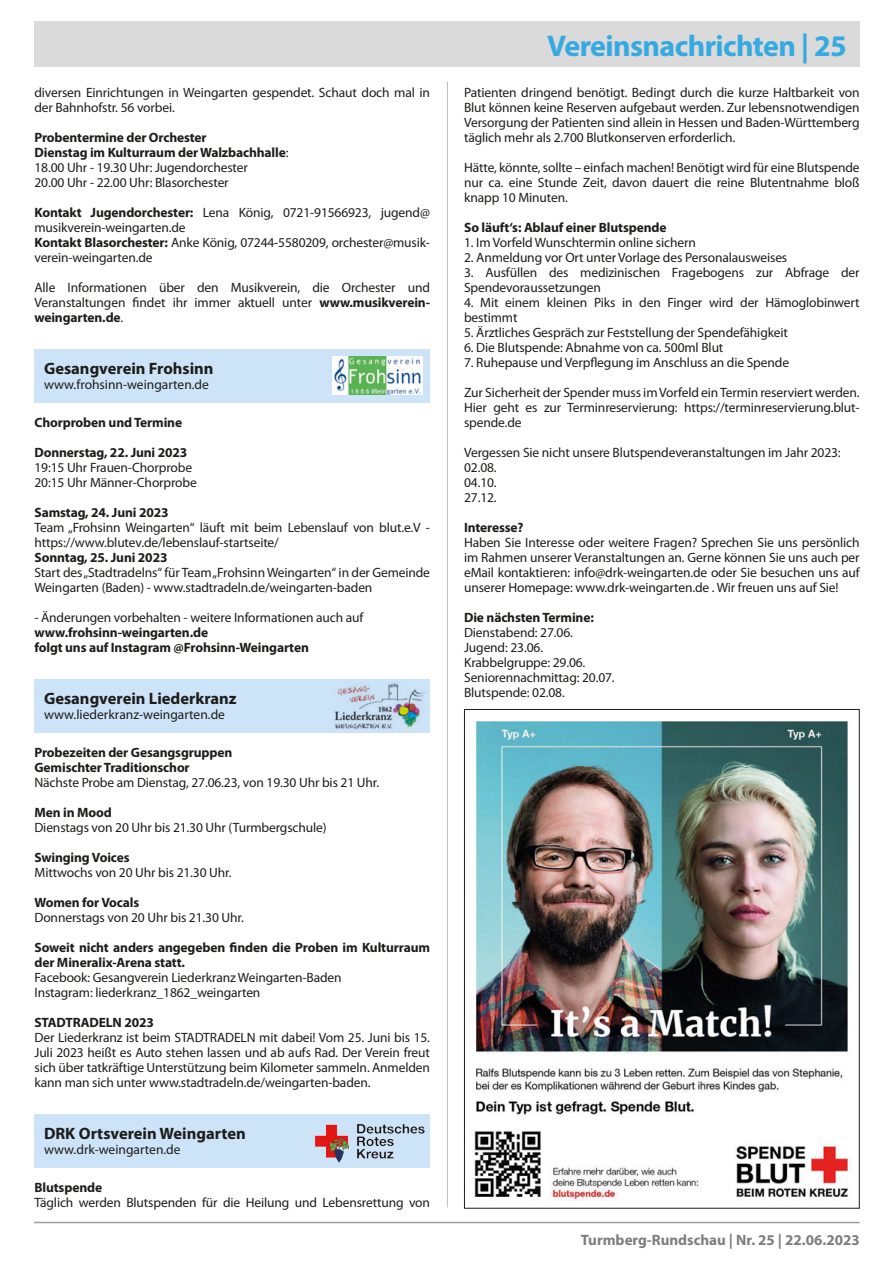
<style>
.page{position:relative;width:895px;height:1263px;background:#fff}
.page>*{position:absolute;margin:0;border:0;box-sizing:border-box;transform-origin:0 0}
.t1{font:700 30px "Myriad Pro";letter-spacing:-.02em;color:#36a9e1}
.t2{font:700 16.5px "Myriad Pro";color:#1d1d1b}
.t3{font:700 15px "Myriad Pro";color:#7e7e7d}
.Text{font:13.5px/15px "Myriad Pro";letter-spacing:-.01em;color:#1d1d1b}
.Text-2{font:700 13.5px/15px "Myriad Pro";letter-spacing:-.01em;color:#1d1d1b}
.s1{font-weight:400}
.s2{font-weight:700}
</style>
<div class="page">
<hr style="left:34px;top:1221px;width:825px;height:2px;background:#9d9d9c">
<hr style="left:447px;top:81px;width:1px;height:1126px;background:#c1c0c0">
<div style="left:34px;top:22px;width:825px;height:45px;background:#dadada"></div>
<div style="left:34px;top:349px;width:396px;height:53px;background:#cde3f7"></div>
<img style="left:332px;top:356px;width:90px;height:38px">
<div style="left:34px;top:679px;width:396px;height:53px;background:#cde3f7"></div>
<img style="left:334px;top:683px;width:91px;height:46px">
<div style="left:34px;top:1114px;width:396px;height:53px;background:#cde3f7"></div>
<img style="left:315px;top:1123px;width:110px;height:39px">
<img style="left:474px;top:721px;width:375px;height:480px">
<p class="Text" style="left:34px;top:84px;width:397px">diversen Einrichtungen in Weingarten gespendet. Schaut doch mal in der Bahnhofstr. 56 vorbei.</p>
<p class="Text-2" style="left:34px;top:129px;width:174px">Probentermine der Orchester</p>
<p class="Text-2" style="left:34px;top:144px;width:255px">Dienstag im Kulturraum der Walzbachhalle<span class="s1">:</span></p>
<p class="Text" style="left:34px;top:159px;width:215px">18.00 Uhr - 19.30 Uhr: Jugendorchester</p>
<p class="Text" style="left:34px;top:174px;width:196px">20.00 Uhr - 22.00 Uhr: Blasorchester</p>
<p class="Text" style="left:34px;top:204px;width:397px"><span class="s2">Kontakt Jugendorchester:</span> Lena König, 0721-91566923, jugend@ musikverein-weingarten.de</p>
<p class="Text" style="left:34px;top:234px;width:397px"><span class="s2">Kontakt Blasorchester:</span> Anke König, 07244-5580209, orchester@musik&shy;verein-weingarten.de</p>
<p class="Text" style="left:34px;top:279px;width:397px;text-align:justify">Alle Informationen über den Musikverein, die Orchester und Veranstaltungen findet ihr immer aktuell unter <span class="s2">www.musikverein&shy;weingarten.de</span>.</p>
<p class="t2" style="left:44px;top:358px;width:171px">Gesangverein Frohsinn</p>
<p class="Text" style="left:44px;top:377px;width:166px">www.frohsinn-weingarten.de</p>
<p class="Text-2" style="left:34px;top:414px;width:149px">Chorproben und Termine</p>
<p class="Text-2" style="left:34px;top:444px;width:154px">Donnerstag, 22. Juni 2023</p>
<p class="Text" style="left:34px;top:459px;width:159px">19:15 Uhr Frauen-Chorprobe</p>
<p class="Text" style="left:34px;top:474px;width:164px">20:15 Uhr Männer-Chorprobe</p>
<p class="Text-2" style="left:34px;top:504px;width:136px">Samstag, 24. Juni 2023</p>
<p class="Text" style="left:34px;top:519px;width:397px">Team „Frohsinn Weingarten“ läuft mit beim Lebenslauf von blut.e.V - https://www.blutev.de/lebenslauf-startseite/</p>
<p class="Text-2" style="left:34px;top:549px;width:135px">Sonntag, 25. Juni 2023</p>
<p class="Text" style="left:34px;top:564px;width:397px">Start des „Stadtradelns“ für Team „Frohsinn Weingarten“ in der Gemeinde<br>Weingarten (Baden) - www.stadtradeln.de/weingarten-baden</p>
<p class="Text" style="left:34px;top:609px;width:330px">- Änderungen vorbehalten - weitere Informationen auch auf</p>
<p class="Text-2" style="left:34px;top:624px;width:175px">www.frohsinn-weingarten.de</p>
<p class="Text-2" style="left:34px;top:639px;width:276px">folgt uns auf Instagram @Frohsinn-Weingarten</p>
<p class="t2" style="left:44px;top:688px;width:194px">Gesangverein Liederkranz</p>
<p class="Text" style="left:44px;top:707px;width:182px">www.liederkranz-weingarten.de</p>
<p class="Text-2" style="left:34px;top:744px;width:199px">Probezeiten der Gesangsgruppen</p>
<p class="Text-2" style="left:34px;top:759px;width:157px">Gemischter Traditionschor</p>
<p class="Text" style="left:34px;top:774px;width:346px">Nächste Probe am Dienstag, 27.06.23, von 19.30 Uhr bis 21 Uhr.</p>
<p class="Text-2" style="left:34px;top:804px;width:79px">Men in Mood</p>
<p class="Text" style="left:34px;top:819px;width:294px">Dienstags von 20 Uhr bis 21.30 Uhr (Turmbergschule)</p>
<p class="Text-2" style="left:34px;top:849px;width:97px">Swinging Voices</p>
<p class="Text" style="left:34px;top:864px;width:199px">Mittwochs von 20 Uhr bis 21.30 Uhr.</p>
<p class="Text-2" style="left:34px;top:894px;width:106px">Women for Vocals</p>
<p class="Text" style="left:34px;top:909px;width:211px">Donnerstags von 20 Uhr bis 21.30 Uhr.</p>
<p class="Text-2" style="left:34px;top:939px;width:397px">Soweit nicht anders angegeben finden die Proben im Kulturraum der Mineralix-Arena statt.</p>
<p class="Text" style="left:34px;top:969px;width:309px">Facebook: Gesangverein Liederkranz Weingarten-Baden</p>
<p class="Text" style="left:34px;top:984px;width:227px">Instagram: liederkranz_1862_weingarten</p>
<p class="Text-2" style="left:34px;top:1014px;width:121px">STADTRADELN 2023</p>
<p class="Text" style="left:34px;top:1029px;width:397px;text-align:justify">Der Liederkranz ist beim STADTRADELN mit dabei! Vom 25. Juni bis 15.<br>Juli 2023 heißt es Auto stehen lassen und ab aufs Rad. Der Verein freut sich über tatkräftige Unterstützung beim Kilometer sammeln. Anmelden kann man sich unter www.stadtradeln.de/weingarten-baden.</p>
<p class="t2" style="left:44px;top:1123px;width:203px">DRK Ortsverein Weingarten</p>
<p class="Text" style="left:44px;top:1142px;width:138px">www.drk-weingarten.de</p>
<p class="Text-2" style="left:34px;top:1179px;width:69px">Blutspende</p>
<p class="Text" style="left:34px;top:1194px;width:397px">Täglich werden Blutspenden für die Heilung und Lebensrettung von</p>
<p class="t1" style="left:547px;top:26px;width:301px">Vereinsnachrichten | 25</p>
<p class="Text" style="left:464px;top:84px;width:397px;text-align:justify">Patienten dringend benötigt. Bedingt durch die kurze Haltbarkeit von Blut können keine Reserven aufgebaut werden. Zur lebensnotwendigen Versorgung der Patienten sind allein in Hessen und Baden-Württemberg täglich mehr als 2.700 Blutkonserven erforderlich.</p>
<p class="Text" style="left:464px;top:159px;width:397px;text-align:justify">Hätte, könnte, sollte – einfach machen! Benötigt wird für eine Blutspende nur ca. eine Stunde Zeit, davon dauert die reine Blutentnahme bloß knapp 10 Minuten.</p>
<p class="Text-2" style="left:464px;top:219px;width:204px">So läuft‘s: Ablauf einer Blutspende</p>
<p class="Text" style="left:464px;top:234px;width:233px">1. Im Vorfeld Wunschtermin online sichern</p>
<p class="Text" style="left:464px;top:249px;width:325px">2. Anmeldung vor Ort unter Vorlage des Personalausweises</p>
<p class="Text" style="left:464px;top:264px;width:397px">3. Ausfüllen des medizinischen Fragebogens zur Abfrage der<br>Spendevoraussetzungen</p>
<p class="Text" style="left:464px;top:294px;width:397px">4. Mit einem kleinen Piks in den Finger wird der Hämoglobinwert bestimmt</p>
<p class="Text" style="left:464px;top:324px;width:325px">5. Ärztliches Gespräch zur Feststellung der Spendefähigkeit</p>
<p class="Text" style="left:464px;top:339px;width:261px">6. Die Blutspende: Abnahme von ca. 500ml Blut</p>
<p class="Text" style="left:464px;top:354px;width:326px">7. Ruhepause und Verpflegung im Anschluss an die Spende</p>
<p class="Text" style="left:464px;top:384px;width:397px">Zur Sicherheit der Spender muss im Vorfeld ein Termin reserviert werden.</p>
<p class="Text" style="left:464px;top:399px;width:397px">Hier geht es zur Terminreservierung: https://terminreservierung.blut&shy;spende.de</p>
<p class="Text" style="left:464px;top:444px;width:378px">Vergessen Sie nicht unsere Blutspendeveranstaltungen im Jahr 2023:</p>
<p class="Text" style="left:464px;top:459px;width:34px">02.08.</p>
<p class="Text" style="left:464px;top:474px;width:34px">04.10.</p>
<p class="Text" style="left:464px;top:489px;width:34px">27.12.</p>
<p class="Text-2" style="left:464px;top:519px;width:61px">Interesse?</p>
<p class="Text" style="left:464px;top:534px;width:397px;text-align:justify">Haben Sie Interesse oder weitere Fragen? Sprechen Sie uns persönlich im Rahmen unserer Veranstaltungen an. Gerne können Sie uns auch per eMail kontaktieren: info@drk-weingarten.de oder Sie besuchen uns auf unserer Homepage: www.drk-weingarten.de . Wir freuen uns auf Sie!</p>
<p class="Text-2" style="left:464px;top:609px;width:131px">Die nächsten Termine:</p>
<p class="Text" style="left:464px;top:624px;width:110px">Dienstabend: 27.06.</p>
<p class="Text" style="left:464px;top:639px;width:81px">Jugend: 23.06.</p>
<p class="Text" style="left:464px;top:654px;width:123px">Krabbelgruppe: 29.06.</p>
<p class="Text" style="left:464px;top:669px;width:152px">Seniorennachmittag: 20.07.</p>
<p class="Text" style="left:464px;top:684px;width:102px">Blutspende: 02.08.</p>
<p class="t3" style="left:581px;top:1230px;width:280px">Turmberg-Rundschau | Nr. 25 | 22.06.2023</p>
</div>
